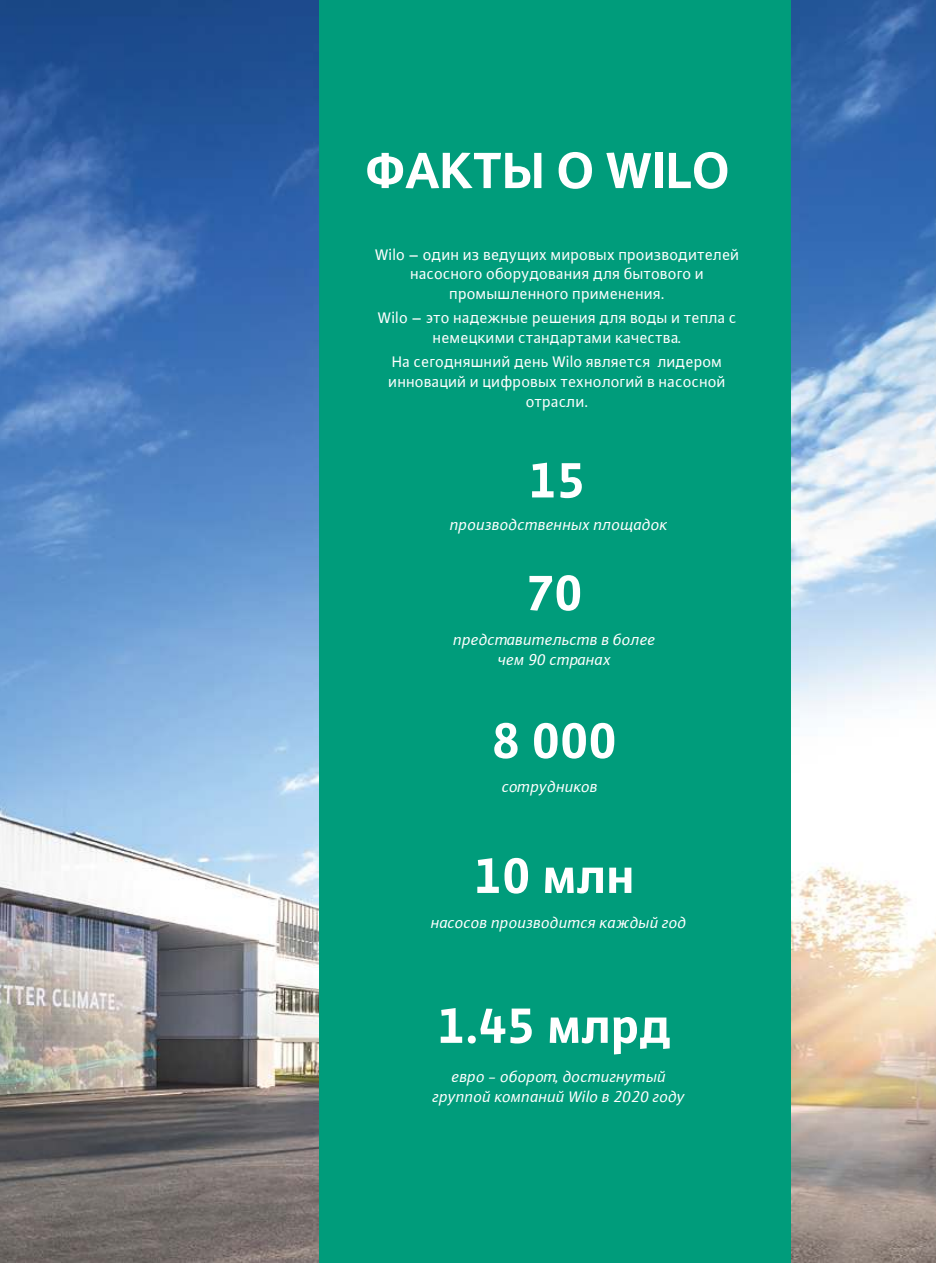
<style>
.page{position:relative;width:936px;height:1263px;background:#fff}
.page>*{position:absolute;margin:0;border:0;box-sizing:border-box;transform-origin:0 0}
.t1{font:700 54px "WILO Plus Global";color:#fff}
.t2{font:700 52.5px "WILO Plus Global";color:#fff}
.t3{font:16.5px/19.8px "WILO Plus Global";color:#fff;text-align:center}
.t4{font:italic 16.5px/19.8px "WILO Plus Global";color:#fff;text-align:center}
</style>
<div class="page">
<img style="left:0;top:0;width:935px;height:1263px">
<div style="left:319px;top:0;width:471px;height:1263px;background:#009c7b"></div>
<h1 class="t1" style="left:366px;top:138px;width:365px">ФАКТЫ О WILO</h1>
<p class="t3" style="left:375px;top:244px;width:366px">Wilo – один из ведущих мировых производителей насосного оборудования для бытового и промышленного применения.</p>
<p class="t3" style="left:378px;top:308px;width:360px">Wilo – это надежные решения для воды и тепла с немецкими стандартами качества.</p>
<p class="t3" style="left:388px;top:352px;width:339px">На сегодняшний день Wilo является лидером инноваций и цифровых технологий в насосной отрасли.</p>
<h2 class="t2" style="left:529px;top:449px;width:58px">15</h2>
<p class="t4" style="left:450px;top:515px;width:219px">производственных площадок</p>
<h2 class="t2" style="left:526px;top:561px;width:58px">70</h2>
<p class="t4" style="left:453px;top:630px;width:204px">представительств в более чем 90 странах</p>
<h2 class="t2" style="left:492px;top:709px;width:127px">8 000</h2>
<p class="t4" style="left:502px;top:776px;width:97px">сотрудников</p>
<h2 class="t2" style="left:474px;top:844px;width:162px">10 млн</h2>
<p class="t4" style="left:431px;top:912px;width:257px">насосов производится каждый год</p>
<h2 class="t2" style="left:437px;top:994px;width:236px">1.45 млрд</h2>
<p class="t4" style="left:432px;top:1066px;width:254px">евро ‑ оборот, достигнутый группой компаний Wilo в 2020 году</p>
</div>
